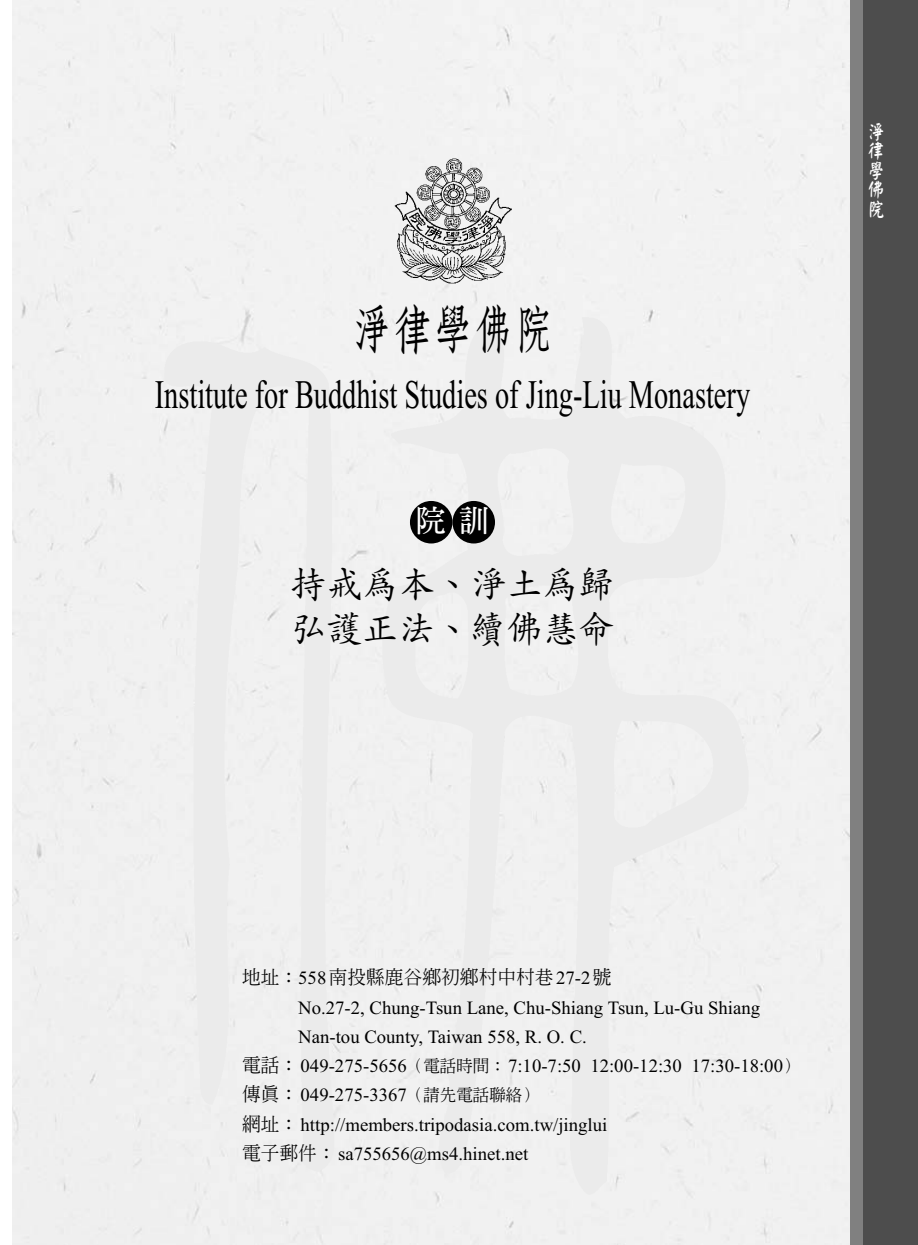
<style>
.page{position:relative;width:918px;height:1245px;background:#fff}
.page>*{position:absolute;margin:0;border:0;box-sizing:border-box;transform-origin:0 0}
.t1{font:52.5px "DF Fang Song W6";letter-spacing:.1em;color:#000;scale:.7 1}
.t2{font:40.5px "Times New Roman";color:#000;scale:.7 1}
.t3{font:500 36px/45px "Zen Kai";color:#000}
.t4{font:700 30px "Inn Ming";color:#fff}
.t5{font:19.5px/19.5px "Yankai EG Heavy Big 5";color:#fff;text-align:justify;scale:.8 1}
.t6{font:18.75px "Times New Roman";color:#000}
.t7{font:500 18.75px "Inn Ming";color:#000}
.s1{font-family:"Times New Roman";font-weight:400}
.s2{font-family:"Inn Ming";font-weight:500}
.s3{font-family:"Inn Ming";font-weight:500;font-size:16.5px}
</style>
<div class="page">
<div style="left:153px;top:288px;width:608px;height:936px;background:#f1f1f1"></div>
<div style="left:863px;top:0;width:55px;height:1245px;background:#4d4d4d"></div>
<div style="left:850px;top:0;width:13px;height:1245px;background:#808080"></div>
<img style="left:386px;top:151px;width:139px;height:139px">
<div style="left:410px;top:501px;width:42px;height:42px;background:#000;border-radius:50%"></div>
<div style="left:452px;top:501px;width:43px;height:42px;background:#000;border-radius:50%"></div>
<h1 class="t1" style="left:353px;top:309px;width:285px">淨律學佛院</h1>
<h2 class="t2" style="left:155px;top:380px;width:852px">Institute for Buddhist Studies of Jing-Liu Monastery</h2>
<h3 class="t4" style="left:416px;top:506px;width:74px">院訓</h3>
<h3 class="t3" style="left:290px;top:562px;width:325px">持戒為本、淨土為歸弘護正法、續佛慧命</h3>
<p class="t5" style="left:868px;top:122px;width:21px">淨律學佛院</p>
<p class="t7" style="left:242px;top:968px;width:371px">地址：<span class="s1">558</span>南投縣鹿谷鄉初鄉村中村巷<span class="s1">27-2</span>號</p>
<p class="t6" style="left:298px;top:1001px;width:463px">No.27-2, Chung-Tsun Lane, Chu-Shiang Tsun, Lu-Gu Shiang</p>
<p class="t6" style="left:298px;top:1030px;width:290px">Nan-tou County, Taiwan 558, R. O. C.</p>
<p class="t6" style="left:242px;top:1059px;width:559px"><span class="s2">電話：</span>049-275-5656<span class="s3">（電話時間：</span>7:10-7:50 12:00-12:30 17:30-18:00<span class="s3">）</span></p>
<p class="t6" style="left:242px;top:1088px;width:298px"><span class="s2">傳真：</span>049-275-3367<span class="s3">（請先電話聯絡）</span></p>
<p class="t6" style="left:242px;top:1118px;width:367px"><span class="s2">網址：</span>http://members.tripodasia.com.tw/jinglui</p>
<p class="t6" style="left:242px;top:1147px;width:288px"><span class="s2">電子郵件：</span>sa755656@ms4.hinet.net</p>
</div>
